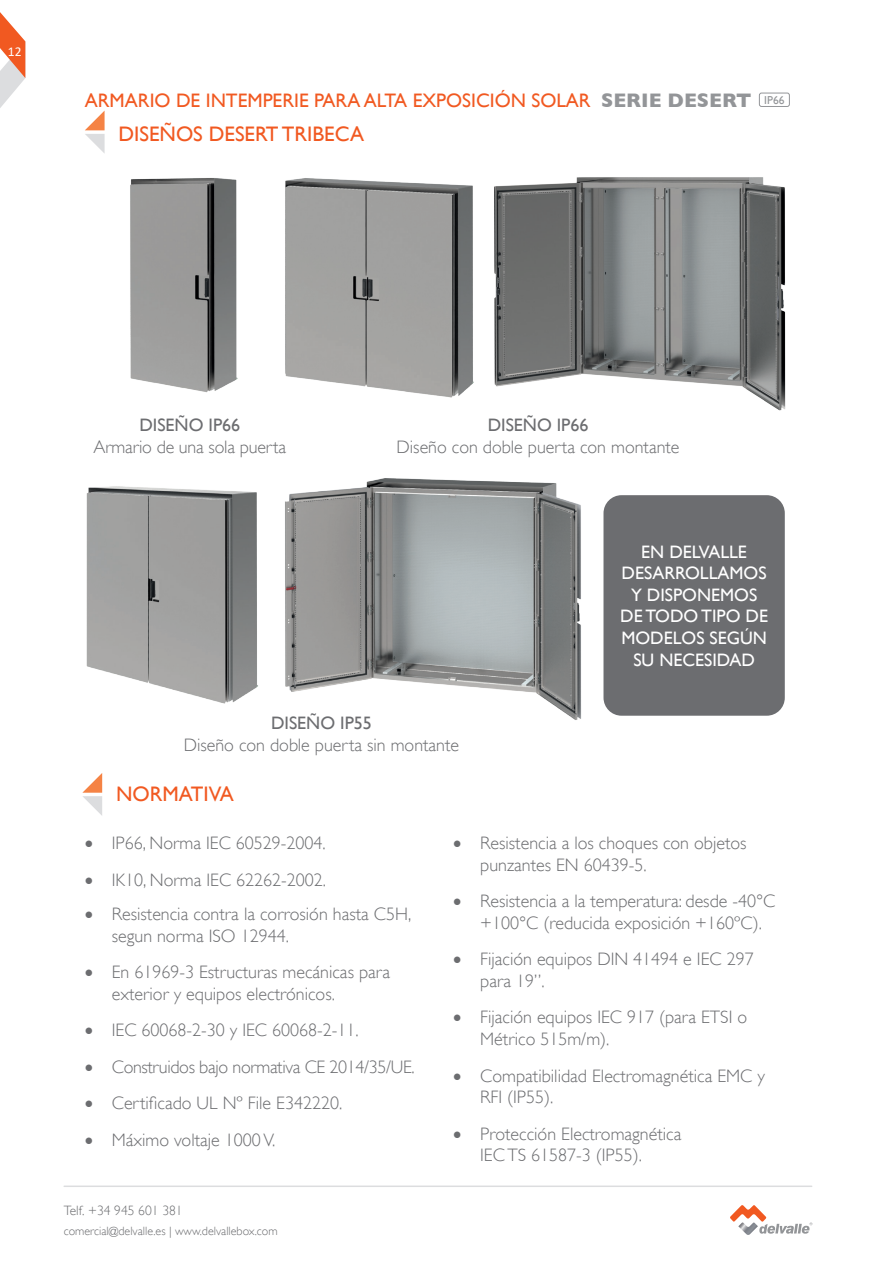
<style>
.page{position:relative;width:893px;height:1263px;background:#fff}
.page>*{position:absolute;margin:0;border:0;box-sizing:border-box;transform-origin:0 0}
.t1{font:21px "Gill Sans";color:#f15921}
.t2{font:19.5px "Gill Sans";color:#f15921}
.t3{font:300 18px/21.6px "Gill Sans";color:#6c6d70}
.t4{font:18px/21.6px "Gill Sans";color:#fff;text-align:center}
.t5{font:300 18px "Gill Sans";letter-spacing:-.02em;color:#6c6d70}
.t6{font:18px "Gill Sans";color:#6c6d70}
.t7{font:300 13.5px "Gill Sans";color:#6c6d70}
.t8{font:13.5px "Calibri";color:#fff}
.t9{font:300 12px "Gill Sans";color:#6c6d70}
.s1{font-weight:700;font-size:19.95px;color:#939598}
.s2{font-size:11.55px;color:#939598}
.s3{font-style:inherit}
</style>
<div class="page">
<svg style="left:0;top:12px;width:26px;height:96px"></svg>
<hr style="left:64px;top:1185px;width:748px;height:2px;background:#dcdddf">
<svg style="left:730px;top:1205px;width:82px;height:29px"></svg>
<img style="left:738px;top:1222px;width:20px;height:13px">
<svg style="left:82px;top:773px;width:20px;height:43px"></svg>
<svg style="left:85px;top:111px;width:20px;height:42px"></svg>
<img style="left:285px;top:178px;width:189px;height:220px">
<img style="left:494px;top:177px;width:292px;height:234px">
<img style="left:130px;top:178px;width:108px;height:215px">
<img style="left:86px;top:486px;width:172px;height:218px">
<img style="left:285px;top:478px;width:296px;height:242px">
<div style="left:603px;top:495px;width:182px;height:221px;background:#6c6d70;border-radius:18px"></div>
<div style="left:759px;top:93px;width:31px;height:14px;border:1px solid #939598;border-radius:2px"></div>
<p class="t8" style="left:8px;top:42px;width:15px">12</p>
<p class="t2" style="left:85px;top:89px;width:701px">ARMARIO DE INTEMPERIE PARA ALTA EXPOSICIÓN SOLAR <span class="s1">SERIE DESERT</span> <span class="s2">IP66</span></p>
<p class="t1" style="left:119px;top:122px;width:247px">DISEÑOS DESERT TRIBECA</p>
<p class="t6" style="left:139px;top:414px;width:102px">DISEÑO IP66</p>
<p class="t3" style="left:94px;top:436px;width:194px">Armario de una sola puerta</p>
<p class="t6" style="left:488px;top:414px;width:102px">DISEÑO IP66</p>
<p class="t3" style="left:397px;top:436px;width:284px">Diseño con doble puerta con montante</p>
<p class="t4" style="left:620px;top:541px;width:149px">EN DELVALLE<br>DESARROLLAMOS<br>Y DISPONEMOS<br>DE TODO TIPO DE<br>MODELOS SEGÚN<br>SU NECESIDAD</p>
<p class="t6" style="left:271px;top:712px;width:102px">DISEÑO IP55</p>
<p class="t3" style="left:184px;top:734px;width:277px">Diseño con doble puerta sin montante</p>
<p class="t1" style="left:116px;top:782px;width:119px">NORMATIVA</p>
<p class="t3" style="left:85px;top:832px;width:242px">• IP66, Norma IEC 60529-2004.</p>
<p class="t3" style="left:85px;top:869px;width:243px">• IK10, Norma IEC 62262-2002.</p>
<p class="t3" style="left:112px;top:903px;width:301px;text-indent:-27px">• Resistencia contra la corrosión hasta C5H, segun norma ISO 12944.</p>
<p class="t3" style="left:112px;top:961px;width:280px;text-indent:-27px">• En 61969-3 Estructuras mecánicas para exterior y equipos electrónicos.</p>
<p class="t3" style="left:85px;top:1019px;width:275px">• IEC 60068-2-30 y IEC 60068-2-11.</p>
<p class="t5" style="left:85px;top:1056px;width:331px">• Construidos bajo normativa CE 2014/35/UE.</p>
<p class="t3" style="left:85px;top:1092px;width:259px">• Certificado UL Nº File E342220.</p>
<p class="t3" style="left:85px;top:1129px;width:192px">• Máximo voltaje 1000 V.</p>
<p class="t7" style="left:64px;top:1203px;width:120px"><span class="s3">Telf.</span> +34 945 601 381</p>
<p class="t9" style="left:64px;top:1223px;width:215px">comercial@delvalle.es | www.delvallebox.com</p>
<p class="t3" style="left:480px;top:832px;width:268px;text-indent:-27px">• Resistencia a los choques con objetos punzantes EN 60439-5.</p>
<p class="t3" style="left:480px;top:890px;width:297px;text-indent:-27px">• Resistencia a la temperatura: desde -40°C +100°C (reducida exposición +160ºC).</p>
<p class="t3" style="left:480px;top:948px;width:275px;text-indent:-27px">• Fijación equipos DIN 41494 e IEC 297 para 19”.</p>
<p class="t3" style="left:480px;top:1006px;width:268px;text-indent:-27px">• Fijación equipos IEC 917 (para ETSI o<br>Métrico 515m/m).</p>
<p class="t3" style="left:480px;top:1065px;width:286px;text-indent:-27px">• Compatibilidad Electromagnética EMC y<br>RFI (IP55).</p>
<p class="t3" style="left:480px;top:1123px;width:203px;text-indent:-27px">• Protección Electromagnética<br>IEC TS 61587-3 (IP55).</p>
</div>
